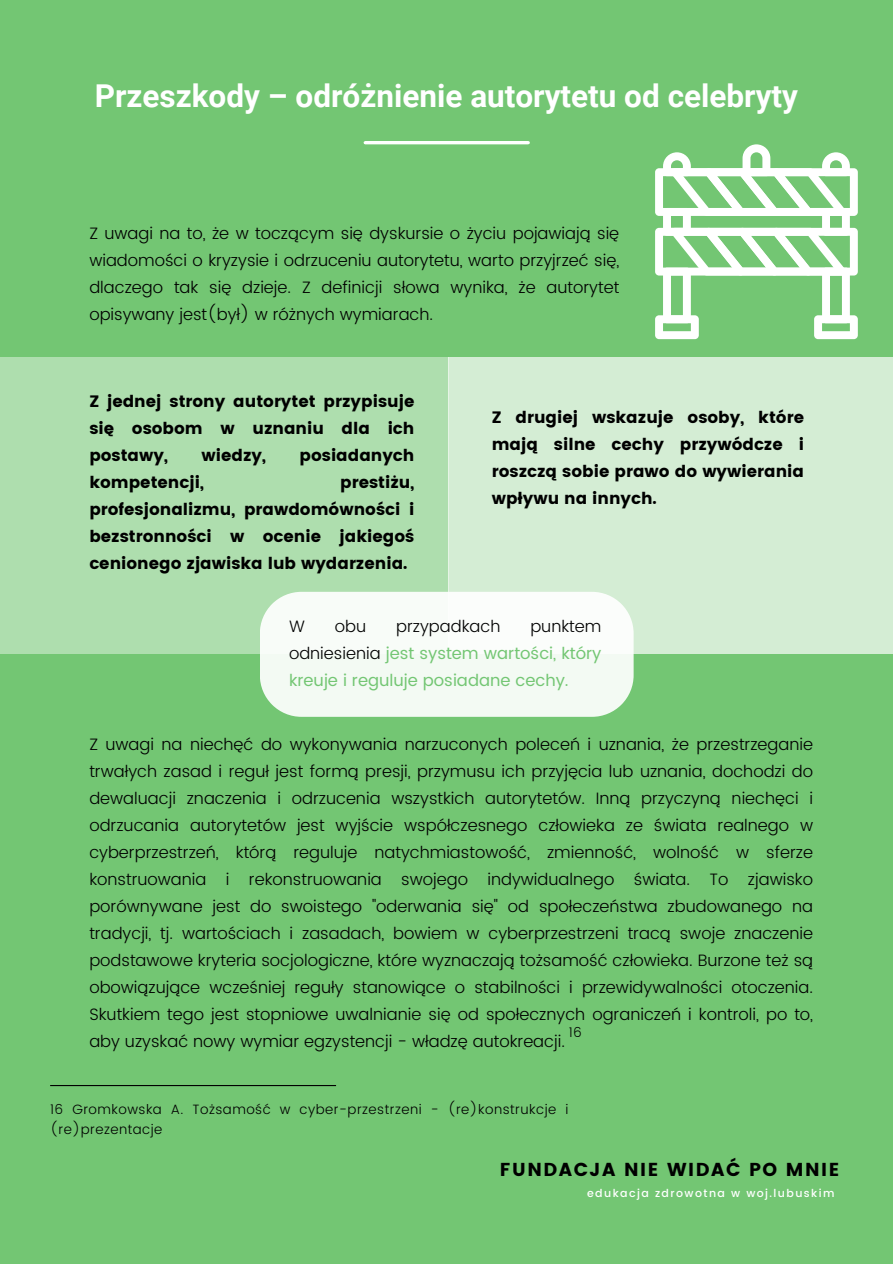
<style>
.page{position:relative;width:893px;height:1264px;background:#fff}
.page>*{position:absolute;margin:0;border:0;box-sizing:border-box;transform-origin:0 0}
.t1{font:700 31.5px "Roboto";color:#fff}
.t2{font:18.75px "Poppins";letter-spacing:.08em;color:#000}
.t3{font:300 16.5px/27px "Poppins";color:#000;text-align:justify}
.t4{font:16.5px/27px "Poppins";color:#000;text-align:justify}
.t5{font:16.5px/27px "Poppins";color:#73c673;text-align:justify}
.t6{font:300 13.5px/20.2px "Poppins";letter-spacing:.035em;color:#000}
.t7{font:500 10.95px "Poppins";letter-spacing:.13em;color:#fff}
.s1{font-weight:300;color:#000}
</style>
<div class="page">
<div style="left:0;top:0;width:892px;height:1263px;background:#73c673"></div>
<hr style="left:365px;top:141px;width:163px;height:3px;background:#fff">
<div style="left:448px;top:358px;width:444px;height:296px;background:#d4edd4"></div>
<div style="left:0;top:358px;width:448px;height:296px;background:#aedeae"></div>
<svg style="left:655px;top:144px;width:202px;height:195px"></svg>
<div style="left:260px;top:592px;width:373px;height:124px;background:#f3faf3"></div>
<hr style="left:50px;top:1084px;width:286px;height:2px;background:#000">
<p class="t1" style="left:95px;top:77px;width:704px">Przeszkody – odróżnienie autorytetu od celebryty</p>
<p class="t3" style="left:89px;top:220px;width:531px">Z uwagi na to, że w toczącym się dyskursie o życiu pojawiają się wiadomości o kryzysie i odrzuceniu autorytetu, warto przyjrzeć się, dlaczego tak się dzieje. Z definicji słowa wynika, że autorytet opisywany jest(był) w różnych wymiarach.</p>
<p class="t4" style="left:89px;top:387px;width:326px">Z jednej strony autorytet przypisuje się osobom w uznaniu dla ich postawy,</p>
<p class="t4" style="left:201px;top:441px;width:66px">wiedzy,</p>
<p class="t4" style="left:299px;top:441px;width:116px">posiadanych</p>
<p class="t4" style="left:89px;top:468px;width:116px">kompetencji,</p>
<p class="t4" style="left:89px;top:468px;width:326px;text-indent:251px">prestiżu, profesjonalizmu, prawdomówności i bezstronności w ocenie jakiegoś cenionego zjawiska lub wydarzenia.</p>
<p class="t4" style="left:491px;top:404px;width:314px">Z drugiej wskazuje osoby, które mają silne cechy przywódcze i roszczą sobie prawo do wywierania wpływu na innych.</p>
<p class="t3" style="left:289px;top:612px;width:17px">W</p>
<p class="t3" style="left:335px;top:612px;width:33px">obu</p>
<p class="t3" style="left:396px;top:612px;width:106px">przypadkach</p>
<p class="t5" style="left:289px;top:612px;width:314px;text-indent:241px"><span class="s1">punktem odniesienia</span> jest system wartości, który kreuje i reguluje posiadane cechy.</p>
<p class="t3" style="left:89px;top:731px;width:725px">Z uwagi na niechęć do wykonywania narzuconych poleceń i uznania, że przestrzeganie trwałych zasad i reguł jest formą presji, przymusu ich przyjęcia lub uznania, dochodzi do dewaluacji znaczenia i odrzucenia wszystkich autorytetów. Inną przyczyną niechęci i odrzucania autorytetów jest wyjście współczesnego człowieka ze świata realnego w cyberprzestrzeń, którą reguluje natychmiastowość, zmienność, wolność w sferze konstruowania i rekonstruowania swojego indywidualnego świata. To zjawisko porównywane jest do swoistego "oderwania się" od społeczeństwa zbudowanego na tradycji, tj. wartościach i zasadach, bowiem w cyberprzestrzeni tracą swoje znaczenie podstawowe kryteria socjologiczne, które wyznaczają tożsamość człowieka. Burzone też są obowiązujące wcześniej reguły stanowiące o stabilności i przewidywalności otoczenia.<br>Skutkiem tego jest stopniowe uwalnianie się od społecznych ograniczeń i kontroli, po to, aby uzyskać nowy wymiar egzystencji - władzę autokreacji.</p>
<p class="t6" style="left:568px;top:1022px;width:15px">16</p>
<p class="t6" style="left:50px;top:1099px;width:519px">16 Gromkowska A. Tożsamość w cyber-przestrzeni - (re)konstrukcje i (re)prezentacje</p>
<p class="t2" style="left:500px;top:1158px;width:341px">FUNDACJA NIE WIDAĆ PO MNIE</p>
<p class="t7" style="left:587px;top:1186px;width:249px">edukacja zdrowotna w woj.lubuskim</p>
</div>
